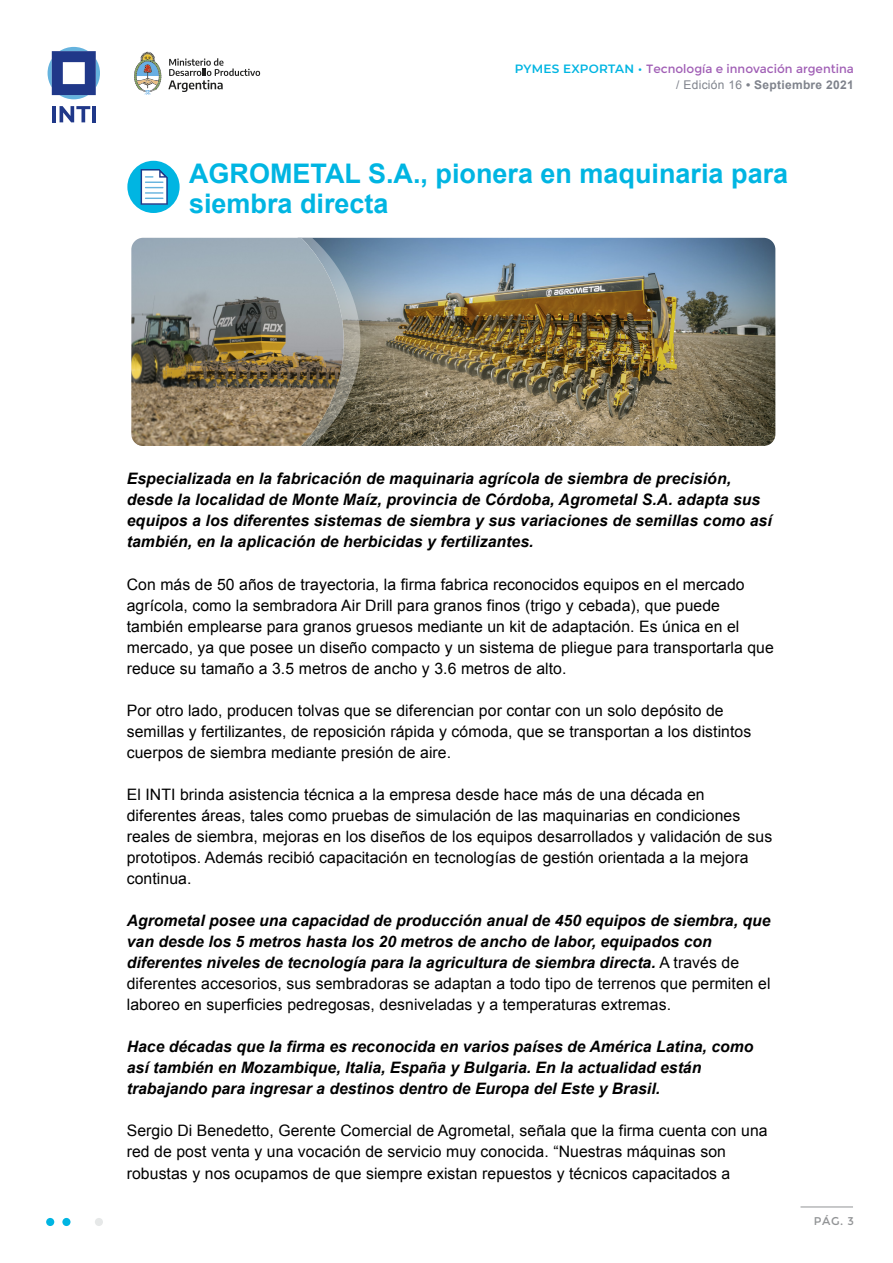
<style>
.page{position:relative;width:893px;height:1263px;background:#fff}
.page>*{position:absolute;margin:0;border:0;box-sizing:border-box;transform-origin:0 0}
.t1{font:700 27px/30.2px "Arial";color:#00b5e2}
.t2{font:15.75px/21px "Arial";letter-spacing:.005em;color:#000}
.t3{font:italic 700 15.75px/21px "Arial";color:#000}
.t4{font:12px "Montserrat";color:#a05eb5}
.t5{font:700 12px "Arial";letter-spacing:.025em;color:#7f838c}
.t6{font:11.25px "Montserrat";color:#929496}
.s1{font-weight:600;color:#00b5e2}
.s2{font-weight:400}
.s3{font-weight:400;font-style:normal}
</style>
<div class="page">
<div style="left:127px;top:161px;width:53px;height:52px;background:#00b5e2;border-radius:50%"></div>
<svg style="left:141px;top:169px;width:27px;height:36px"></svg>
<svg style="left:48px;top:47px;width:52px;height:52px"></svg>
<hr style="left:52px;top:106px;width:4px;height:16px;background:#203889">
<svg style="left:60px;top:106px;width:30px;height:16px"></svg>
<hr style="left:93px;top:106px;width:3px;height:16px;background:#203889">
<svg style="left:134px;top:52px;width:27px;height:43px"></svg>
<svg style="left:168px;top:58px;width:92px;height:34px"></svg>
<div style="left:46px;top:1218px;width:8px;height:8px;background:#00b5e2;border-radius:50%"></div>
<div style="left:95px;top:1218px;width:8px;height:8px;background:#e6e8e8;border-radius:50%"></div>
<div style="left:62px;top:1218px;width:9px;height:8px;background:#00b5e2;border-radius:50%"></div>
<hr style="left:800px;top:1207px;width:53px;height:1px;background:#929496">
<img style="left:360px;top:238px;width:415px;height:208px">
<svg style="left:344px;top:238px;width:16px;height:208px;background:#808683"></svg>
<img style="left:131px;top:238px;width:213px;height:208px">
<p class="t4" style="left:515px;top:62px;width:341px"><span class="s1">PYMES EXPORTAN •</span> Tecnología e innovación argentina</p>
<p class="t5" style="left:676px;top:77px;width:179px"><span class="s2">/ Edición 16</span> • Septiembre 2021</p>
<h1 class="t1" style="left:189px;top:159px;width:601px">AGROMETAL S.A., pionera en maquinaria para siembra directa</h1>
<p class="t3" style="left:127px;top:469px;width:646px">Especializada en la fabricación de maquinaria agrícola de siembra de precisión, desde la localidad de Monte Maíz, provincia de Córdoba, Agrometal S.A. adapta sus equipos a los diferentes sistemas de siembra y sus variaciones de semillas como así también, en la aplicación de herbicidas y fertilizantes.</p>
<p class="t2" style="left:127px;top:574px;width:649px">Con más de 50 años de trayectoria, la firma fabrica reconocidos equipos en el mercado agrícola, como la sembradora Air Drill para granos finos (trigo y cebada), que puede también emplearse para granos gruesos mediante un kit de adaptación. Es única en el mercado, ya que posee un diseño compacto y un sistema de pliegue para transportarla que reduce su tamaño a 3.5 metros de ancho y 3.6 metros de alto.</p>
<p class="t2" style="left:127px;top:700px;width:626px">Por otro lado, producen tolvas que se diferencian por contar con un solo depósito de semillas y fertilizantes, de reposición rápida y cómoda, que se transportan a los distintos cuerpos de siembra mediante presión de aire.</p>
<p class="t2" style="left:127px;top:784px;width:647px">El INTI brinda asistencia técnica a la empresa desde hace más de una década en diferentes áreas, tales como pruebas de simulación de las maquinarias en condiciones reales de siembra, mejoras en los diseños de los equipos desarrollados y validación de sus prototipos. Además recibió capacitación en tecnologías de gestión orientada a la mejora continua.</p>
<p class="t3" style="left:127px;top:911px;width:645px">Agrometal posee una capacidad de producción anual de 450 equipos de siembra, que van desde los 5 metros hasta los 20 metros de ancho de labor, equipados con diferentes niveles de tecnología para la agricultura de siembra directa. <span class="s3">A través de diferentes accesorios, sus sembradoras se adaptan a todo tipo de terrenos que permiten el laboreo en superficies pedregosas, desniveladas y a temperaturas extremas.</span></p>
<p class="t3" style="left:127px;top:1037px;width:628px">Hace décadas que la firma es reconocida en varios países de América Latina, como así también en Mozambique, Italia, España y Bulgaria. En la actualidad están trabajando para ingresar a destinos dentro de Europa del Este y Brasil.</p>
<p class="t2" style="left:127px;top:1120px;width:642px">Sergio Di Benedetto, Gerente Comercial de Agrometal, señala que la firma cuenta con una red de post venta y una vocación de servicio muy conocida. “Nuestras máquinas son robustas y nos ocupamos de que siempre existan repuestos y técnicos capacitados a</p>
<p class="t6" style="left:814px;top:1215px;width:42px">PÁG. 3</p>
</div>
